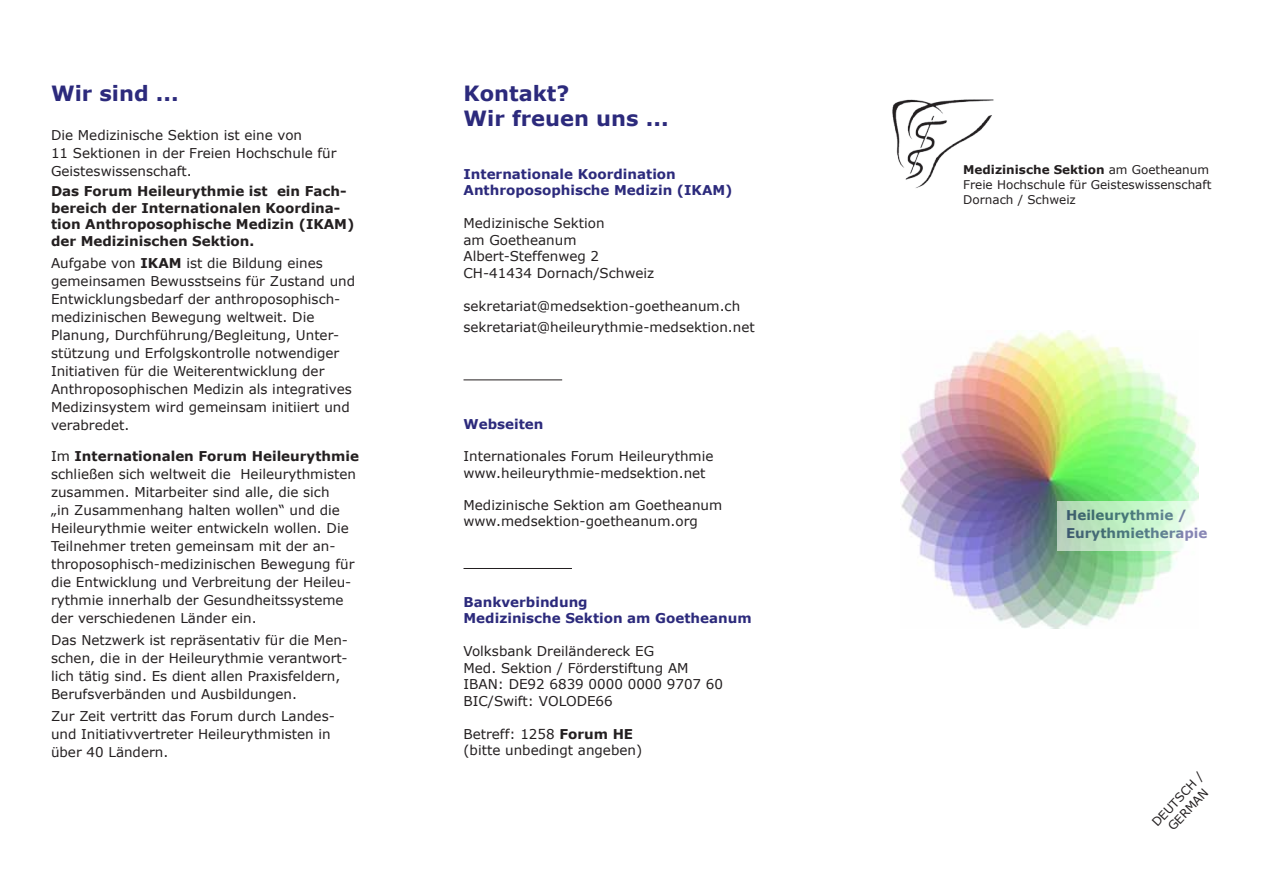
<style>
.page{position:relative;width:1263px;height:893px;background:#fff}
.page>*{position:absolute;margin:0;border:0;box-sizing:border-box;transform-origin:0 0}
.t1{font:700 21px/25.2px "Verdana";color:#2c2a7c}
.t2{font:13.5px/18px "Verdana";color:#231f20}
.t3{font:700 13.5px/16.5px "Verdana";color:#2c2a7c}
.t4{font:700 13.5px/16.5px "Verdana";color:#231f20}
.t5{font:12px/15px "Verdana";color:#231f20}
.s1{font-weight:700}
</style>
<div class="page">
<hr style="left:463px;top:379px;width:99px;height:1px;background:#231f20">
<hr style="left:463px;top:568px;width:109px;height:1px;background:#231f20">
<img style="left:892px;top:99px;width:102px;height:89px">
<img style="left:901px;top:331px;width:297px;height:298px">
<svg style="left:1057px;top:502px;width:141px;height:49px;background:#caedcd"></svg>
<h1 class="t1" style="left:51px;top:80px;width:129px">Wir sind ...</h1>
<p class="t2" style="left:51px;top:126px;width:287px">Die Medizinische Sektion ist eine von<br>11 Sektionen in der Freien Hochschule für<br>Geisteswissenschaft.</p>
<p class="t4" style="left:51px;top:183px;width:305px">Das Forum Heileurythmie ist ein Fach&shy;bereich der Internationalen Koordina&shy;tion Anthroposophische Medizin (IKAM) der Medizinischen Sektion.</p>
<p class="t2" style="left:51px;top:254px;width:306px">Aufgabe von <span class="s1">IKAM</span> ist die Bildung eines gemeinsamen Bewusstseins für Zustand und Entwicklungsbedarf der anthroposophisch&shy;medizinischen Bewegung weltweit. Die Planung, Durchführung/Begleitung, Unter&shy;stützung und Erfolgskontrolle notwendiger Initiativen für die Weiterentwicklung der Anthroposophischen Medizin als integratives Medizinsystem wird gemeinsam initiiert und verabredet.</p>
<p class="t2" style="left:51px;top:447px;width:309px">Im <span class="s1">Internationalen Forum Heileurythmie </span>schließen sich weltweit die Heileurythmisten zusammen. Mitarbeiter sind alle, die sich<br>„in Zusammenhang halten wollen“ und die Heileurythmie weiter entwickeln wollen. Die Teilnehmer treten gemeinsam mit der an&shy;throposophisch-medizinischen Bewegung für die Entwicklung und Verbreitung der Heileu&shy;rythmie innerhalb der Gesundheitssysteme der verschiedenen Länder ein.</p>
<p class="t2" style="left:51px;top:631px;width:298px">Das Netzwerk ist repräsentativ für die Men&shy;schen, die in der Heileurythmie verantwort&shy;lich tätig sind. Es dient allen Praxisfeldern, Berufsverbänden und Ausbildungen.</p>
<p class="t2" style="left:51px;top:707px;width:285px">Zur Zeit vertritt das Forum durch Landes&shy;und Initiativvertreter Heileurythmisten in über 40 Ländern.</p>
<h1 class="t1" style="left:463px;top:80px;width:207px">Kontakt?<br>Wir freuen uns ...</h1>
<p class="t3" style="left:463px;top:165px;width:271px">Internationale Koordination<br>Anthroposophische Medizin (IKAM)</p>
<p class="t2" style="left:463px;top:215px;width:192px;line-height:16.5px">Medizinische Sektion<br>am Goetheanum<br>Albert-Steffenweg 2<br>CH-41434 Dornach/Schweiz</p>
<p class="t2" style="left:463px;top:295px;width:293px;line-height:20.7px">sekretariat@medsektion-goetheanum.ch sekretariat@heileurythmie-medsektion.net</p>
<p class="t3" style="left:463px;top:416px;width:81px">Webseiten</p>
<p class="t2" style="left:463px;top:448px;width:251px;line-height:16.2px">Internationales Forum Heileurythmie www.heileurythmie-medsektion.net</p>
<p class="t2" style="left:463px;top:497px;width:260px;line-height:16.2px">Medizinische Sektion am Goetheanum www.medsektion-goetheanum.org</p>
<p class="t3" style="left:463px;top:594px;width:290px">Bankverbindung<br>Medizinische Sektion am Goetheanum</p>
<p class="t2" style="left:463px;top:643px;width:261px;line-height:16.5px">Volksbank Dreiländereck EG<br>Med. Sektion / Förderstiftung AM<br>IBAN: DE92 6839 0000 0000 9707 60<br>BIC/Swift: VOLODE66</p>
<p class="t2" style="left:463px;top:726px;width:180px;line-height:16.5px">Betreff: 1258 <span class="s1">Forum HE </span>(bitte unbedingt angeben)</p>
<p class="t5" style="left:963px;top:162px;width:250px"><span class="s1">Меdizinische Sektion</span> am Goetheanum<br>Freie Hochschule für Geisteswissenschaft<br>Dornach / Schweiz</p>
<p class="t3" style="left:1066px;top:506px;width:143px;line-height:18px">Heileurythmie /<br>Eurythmietherapie</p>
<p class="t5" style="left:1149px;top:819px;width:70px;line-height:14.4px;text-align:center;rotate:-47deg">DEUTSCH /<br>GERMAN</p>
</div>
